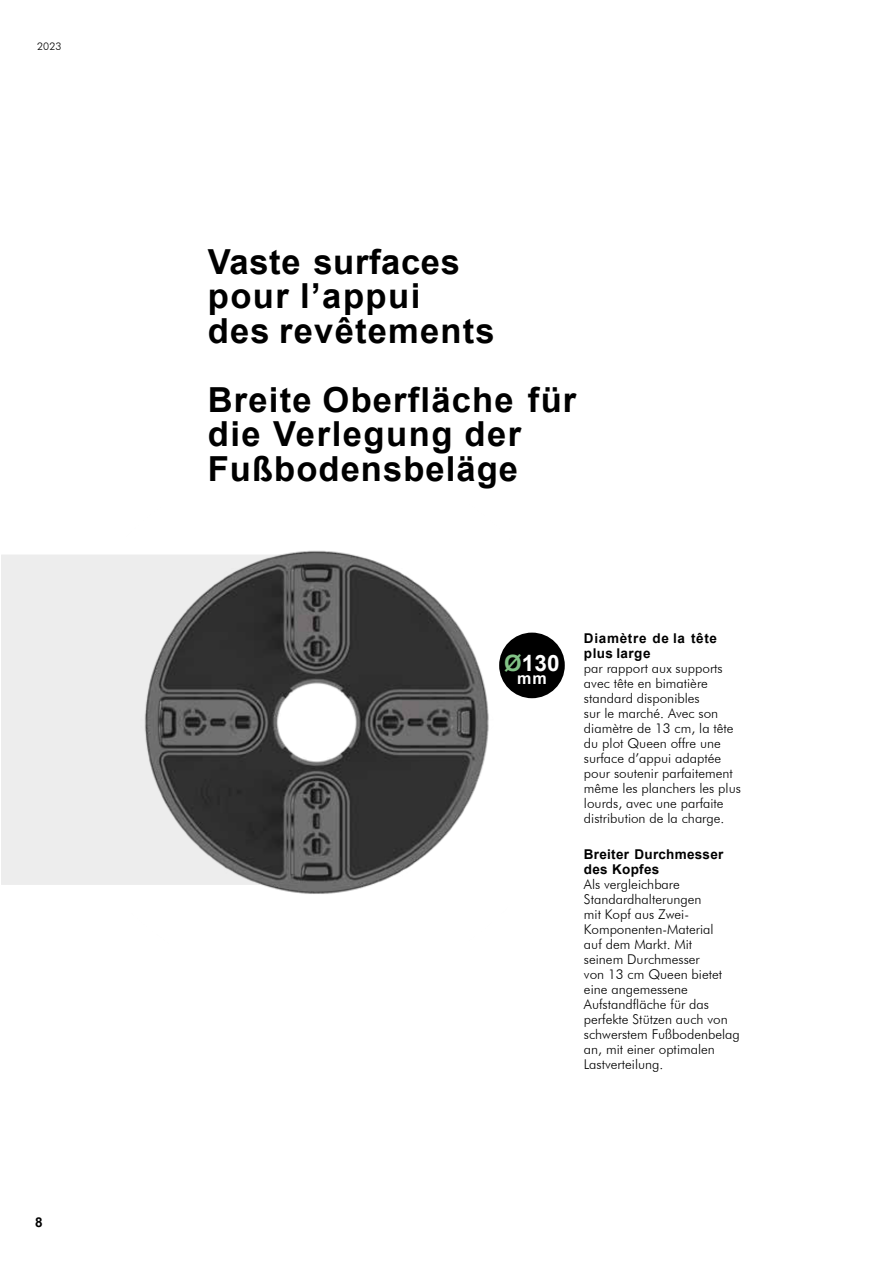
<style>
.page{position:relative;width:895px;height:1265px;background:#fff}
.page>*{position:absolute;margin:0;border:0;box-sizing:border-box;transform-origin:0 0}
.t1{font:700 34.5px/34.5px "Arial";letter-spacing:.035em;color:#000}
.t2{font:700 22.5px "Arial";color:#fff}
.t3{font:700 16.2px "Arial";color:#fff}
.t4{font:300 13.5px/15px "Futura BT";color:#000}
.t5{font:700 13.5px/15px "Arial";letter-spacing:.02em;color:#000}
.t6{font:700 13.5px/15px "Arial";letter-spacing:.05em;color:#000}
.t7{font:300 10.5px "Futura BT";color:#000}
.s1{color:#81c285}
</style>
<div class="page">
<div style="left:1px;top:555px;width:126px;height:330px;background:#ededed"></div>
<div style="left:499px;top:632px;width:65px;height:66px;background:#000;border-radius:50%"></div>
<img style="left:127px;top:550px;width:384px;height:344px">
<p class="t7" style="left:37px;top:42px;width:26px">2023</p>
<p class="t5" style="left:35px;top:1216px;width:9px">8</p>
<h1 class="t1" style="left:208px;top:248px;width:288px">Vaste surfaces pour l’appui<br>des revêtements</h1>
<h1 class="t1" style="left:208px;top:386px;width:370px">Breite Oberfläche für die Verlegung der<br>Fußbodensbeläge</h1>
<h2 class="t2" style="left:504px;top:654px;width:57px"><span class="s1">Ø</span>130</h2>
<p class="t3" style="left:517px;top:672px;width:31px">mm</p>
<p class="t6" style="left:584px;top:632px;width:135px">Diamètre de la tête plus large</p>
<p class="t4" style="left:584px;top:662px;width:158px">par rapport aux supports avec tête en bimatière standard disponibles<br>sur le marché. Avec son diamètre de 13 cm, la tête du plot Queen offre une surface d’appui adaptée pour soutenir parfaitement même les planchers les plus lourds, avec une parfaite distribution de la charge.</p>
<p class="t5" style="left:584px;top:848px;width:141px">Breiter Durchmesser des Kopfes</p>
<p class="t4" style="left:584px;top:878px;width:157px">Als vergleichbare<br>Standardhalterungen<br>mit Kopf aus Zwei-<br>Komponenten-Material<br>auf dem Markt. Mit<br>seinem Durchmesser<br>von 13 cm Queen bietet eine angemessene<br>Aufstandfläche für das perfekte Stützen auch von schwerstem Fußbodenbelag an, mit einer optimalen<br>Lastverteilung.</p>
</div>
